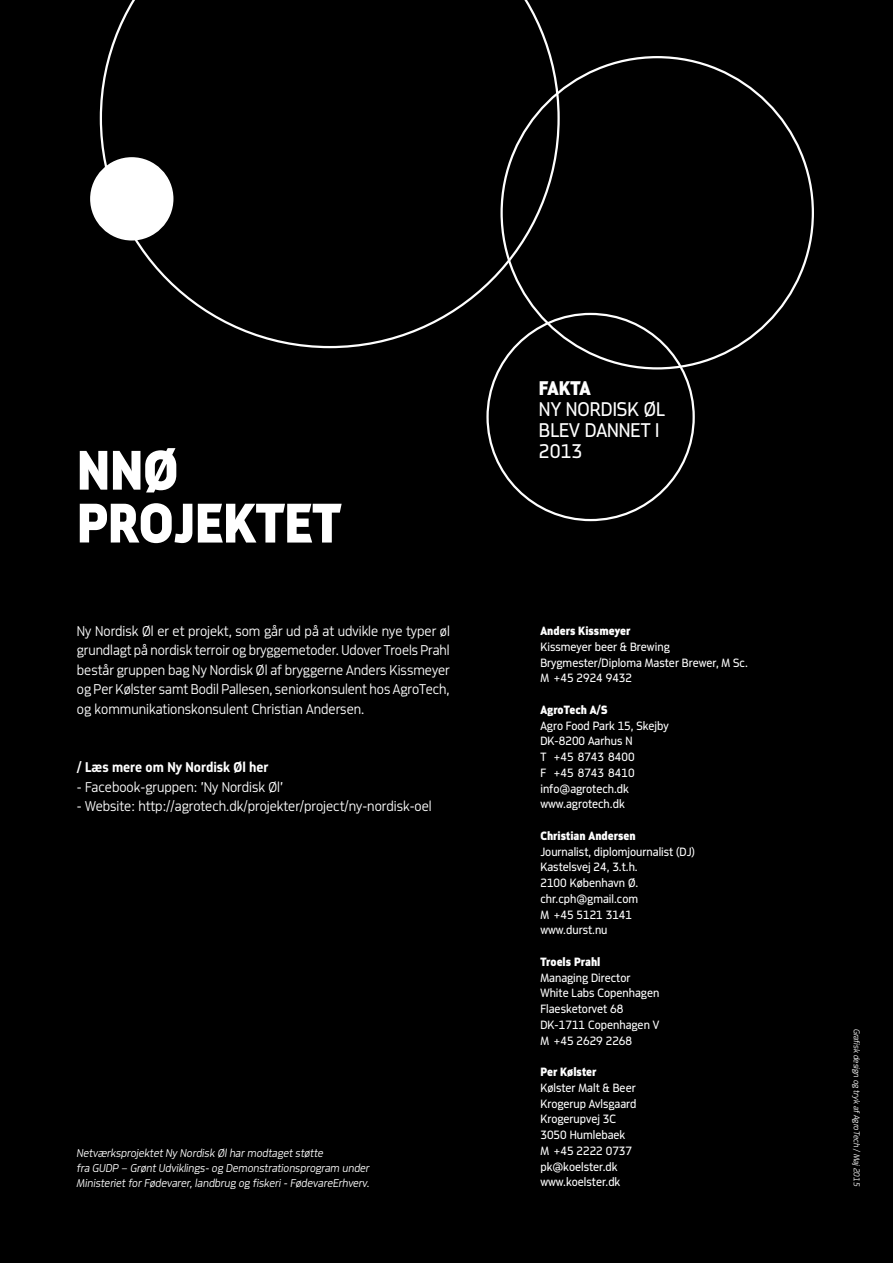
<style>
.page{position:relative;width:893px;height:1263px;background:#000}
.page>*{position:absolute;margin:0;border:0;box-sizing:border-box;transform-origin:0 0}
.t1{font:59.25px/52.8px "Metroflex Uni Hvy";color:#fff}
.t2{font:21px/21px "Metroflex Uni";color:#fff}
.t3{font:21px "Metroflex Uni Hvy";letter-spacing:-.02em;color:#fff}
.t4{font:300 15px/19.5px "Metroflex Uni";color:#fff;text-align:justify}
.t5{font:700 15px "Metroflex Uni";color:#fff}
.t6{font:12.75px/15.8px "Metroflex Uni";color:#fff}
.t7{font:12.75px "Metroflex Uni Hvy";color:#fff}
.t8{font:italic 300 12px/15px "Metroflex Uni";color:#fff}
.t9{font:italic 300 9px "Metroflex Uni";color:#fff}
</style>
<div class="page">
<svg style="left:100px;top:0;width:460px;height:348px"></svg>
<div style="left:91px;top:158px;width:82px;height:82px;background:#fff;border-radius:50%"></div>
<div style="left:90px;top:157px;width:83px;height:83px;border:2px solid #fff;border-radius:50%"></div>
<h1 class="t1" style="left:77px;top:442px;width:265px">NNØ<br>PROJEKTET</h1>
<p class="t4" style="left:77px;top:621px;width:374px">Ny Nordisk Øl er et projekt, som går ud på at udvikle nye typer øl grundlagt på nordisk terroir og bryggemetoder. Udover Troels Prahl består gruppen bag Ny Nordisk Øl af bryggerne Anders Kissmeyer og Per Kølster samt Bodil Pallesen, seniorkonsulent hos AgroTech, og kommunikationskonsulent Christian Andersen.</p>
<p class="t5" style="left:77px;top:758px;width:193px">/ Læs mere om Ny Nordisk Øl her</p>
<p class="t4" style="left:77px;top:777px;width:208px">- Facebook-gruppen: ’Ny Nordisk Øl’</p>
<p class="t4" style="left:77px;top:796px;width:356px">- Website: http://agrotech.dk/projekter/project/ny-nordisk-oel</p>
<p class="t8" style="left:77px;top:1145px;width:294px">Netværksprojektet Ny Nordisk Øl har modtaget støtte<br>fra GUDP – Grønt Udviklings- og Demonstrationsprogram under<br>Ministeriet for Fødevarer, landbrug og fiskeri - FødevareErhverv.</p>
<h2 class="t3" style="left:539px;top:376px;width:53px">FAKTA</h2>
<h2 class="t2" style="left:539px;top:398px;width:127px">NY NORDISK ØL<br>BLEV DANNET I<br>2013</h2>
<p class="t7" style="left:540px;top:623px;width:92px">Anders Kissmeyer</p>
<p class="t6" style="left:540px;top:638px;width:209px">Kissmeyer beer &amp; Brewing<br>Brygmester/Diploma Master Brewer, M Sc.<br>M +45 2924 9432</p>
<p class="t7" style="left:540px;top:702px;width:69px">AgroTech A/S</p>
<p class="t6" style="left:540px;top:717px;width:130px">Agro Food Park 15, Skejby<br>DK-8200 Aarhus N<br>T +45 8743 8400<br>F +45 8743 8410 info@agrotech.dk www.agrotech.dk</p>
<p class="t7" style="left:540px;top:828px;width:97px">Christian Andersen</p>
<p class="t6" style="left:540px;top:843px;width:156px">Journalist, diplomjournalist (DJ)<br>Kastelsvej 24, 3.t.h.<br>2100 København Ø. chr.cph@gmail.com<br>M +45 5121 3141 www.durst.nu</p>
<p class="t7" style="left:540px;top:954px;width:62px">Troels Prahl</p>
<p class="t6" style="left:540px;top:969px;width:120px">Managing Director<br>White Labs Copenhagen<br>Flaesketorvet 68<br>DK-1711 Copenhagen V<br>M +45 2629 2268</p>
<p class="t7" style="left:540px;top:1064px;width:58px">Per Kølster</p>
<p class="t6" style="left:540px;top:1079px;width:98px">Kølster Malt &amp; Beer<br>Krogerup Avlsgaard<br>Krogerupvej 3C<br>3050 Humlebaek<br>M +45 2222 0737 pk@koelster.dk www.koelster.dk</p>
<p class="t9" style="left:862px;top:1028px;width:159px;rotate:90deg">Grafisk design og tryk af AgroTech / Maj 2015</p>
</div>
